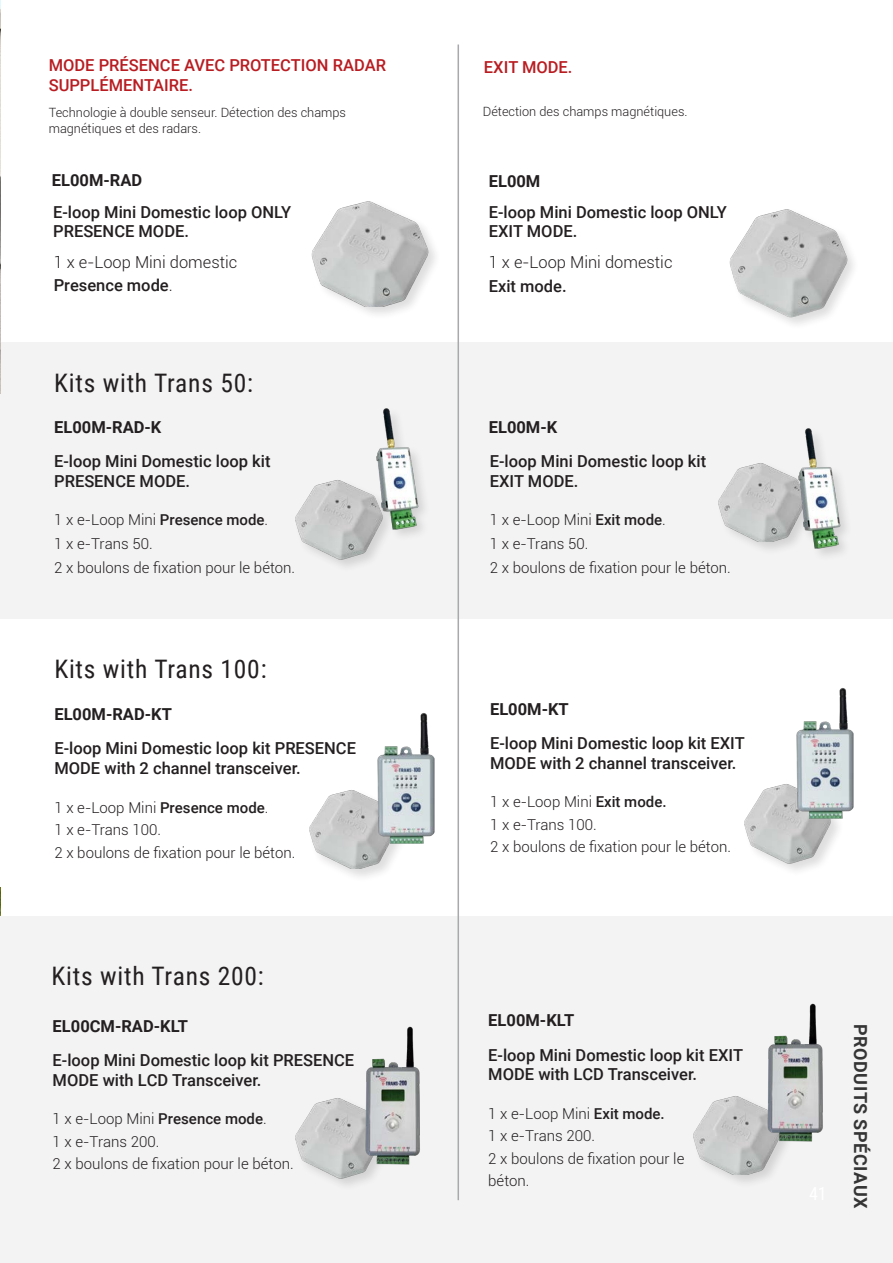
<style>
.page{position:relative;width:893px;height:1263px;background:#fff}
.page>*{position:absolute;margin:0;border:0;box-sizing:border-box;transform-origin:0 0}
.t1{font:25.5px "Roboto Condensed";letter-spacing:.03em;color:#231f20}
.t2{font:700 18px "Roboto";letter-spacing:.035em;color:#363536}
.t3{font:500 16.5px/19.8px "Roboto";color:#231f20}
.t4{font:700 16.5px "Roboto";color:#231f20}
.t5{font:300 16.5px/24px "Roboto";color:#231f20}
.t6{font:500 16.5px/19.8px "Roboto";color:#b81c21}
.t7{font:300 15px/22.5px "Roboto";color:#231f20}
.t8{font:300 12.75px/16.5px "Roboto";color:#231f20}
.s1{font-weight:500}
</style>
<div class="page">
<img style="left:0;top:888px;width:1px;height:28px">
<div style="left:0;top:916px;width:893px;height:347px;background:#f3f3f4"></div>
<div style="left:0;top:342px;width:893px;height:276px;background:#f3f3f4"></div>
<div style="left:308px;top:789px;width:102px;height:93px;background:#231f20;opacity:.15"></div>
<img style="left:309px;top:790px;width:88px;height:78px">
<div style="left:742px;top:782px;width:102px;height:95px;background:#231f20;opacity:.15"></div>
<img style="left:743px;top:783px;width:89px;height:82px">
<div style="left:294px;top:1097px;width:102px;height:94px;background:#231f20;opacity:.15"></div>
<img style="left:295px;top:1098px;width:88px;height:81px">
<div style="left:692px;top:1095px;width:102px;height:94px;background:#231f20;opacity:.15"></div>
<img style="left:693px;top:1096px;width:88px;height:78px">
<hr style="left:458px;top:45px;width:1px;height:1155px;background:#a8a9ad">
<img style="left:796px;top:688px;width:58px;height:132px">
<img style="left:377px;top:713px;width:58px;height:132px">
<div style="left:294px;top:478px;width:102px;height:95px;background:#231f20;opacity:.15"></div>
<img style="left:295px;top:479px;width:88px;height:82px">
<div style="left:310px;top:200px;width:132px;height:121px;background:#231f20;opacity:.15"></div>
<img style="left:310px;top:200px;width:120px;height:106px">
<div style="left:728px;top:208px;width:132px;height:122px;background:#231f20;opacity:.15"></div>
<img style="left:728px;top:208px;width:120px;height:110px">
<div style="left:717px;top:462px;width:102px;height:94px;background:#231f20;opacity:.15"></div>
<img style="left:718px;top:463px;width:76px;height:78px">
<div style="left:374px;top:407px;width:57px;height:135px;background:#f3f3f4"></div>
<img style="left:372px;top:408px;width:50px;height:126px">
<div style="left:796px;top:427px;width:57px;height:135px;background:#f3f3f4"></div>
<img style="left:794px;top:428px;width:50px;height:125px">
<img style="left:762px;top:1003px;width:61px;height:144px">
<img style="left:359px;top:1026px;width:61px;height:144px">
<img style="left:0;top:0;width:1px;height:391px">
<p class="t6" style="left:49px;top:55px;width:339px">MODE PRÉSENCE AVEC PROTECTION RADAR<br>SUPPLÉMENTAIRE.</p>
<p class="t6" style="left:484px;top:56px;width:90px">EXIT MODE.</p>
<p class="t8" style="left:49px;top:104px;width:299px">Technologie à double senseur. Détection des champs magnétiques et des radars.</p>
<p class="t8" style="left:483px;top:102px;width:206px">Détection des champs magnétiques.</p>
<p class="t4" style="left:52px;top:169px;width:92px">EL00M-RAD</p>
<p class="t4" style="left:489px;top:169px;width:53px">EL00M</p>
<p class="t3" style="left:53px;top:201px;width:239px">E-loop Mini Domestic loop ONLY<br>PRESENCE MODE.</p>
<p class="t3" style="left:489px;top:201px;width:239px">E-loop Mini Domestic loop ONLY<br>EXIT MODE.</p>
<p class="t5" style="left:54px;top:250px;width:185px;line-height:22.5px">1 x e-Loop Mini domestic<br><span class="s1">Presence mode</span>.</p>
<p class="t5" style="left:489px;top:250px;width:185px">1 x e-Loop Mini domestic<br><span class="s1">Exit mode.</span></p>
<p class="t1" style="left:54px;top:365px;width:200px">Kits with Trans 50:</p>
<p class="t4" style="left:54px;top:415px;width:109px">EL00M-RAD-K</p>
<p class="t4" style="left:489px;top:415px;width:70px">EL00M-K</p>
<p class="t3" style="left:54px;top:451px;width:218px">E-loop Mini Domestic loop kit<br>PRESENCE MODE.</p>
<p class="t3" style="left:490px;top:451px;width:218px">E-loop Mini Domestic loop kit<br>EXIT MODE.</p>
<p class="t7" style="left:54px;top:508px;width:215px">1 x e-Loop Mini <span class="s1">Presence mode</span>.</p>
<p class="t7" style="left:54px;top:532px;width:100px">1 x e-Trans 50.</p>
<p class="t7" style="left:54px;top:556px;width:242px">2 x boulons de fixation pour le béton.</p>
<p class="t7" style="left:490px;top:508px;width:177px">1 x e-Loop Mini <span class="s1">Exit mode</span>.</p>
<p class="t7" style="left:490px;top:532px;width:100px">1 x e-Trans 50.</p>
<p class="t7" style="left:490px;top:556px;width:242px">2 x boulons de fixation pour le béton.</p>
<p class="t1" style="left:54px;top:651px;width:214px">Kits with Trans 100:</p>
<p class="t4" style="left:54px;top:703px;width:119px">EL00M-RAD-KT</p>
<p class="t4" style="left:490px;top:697px;width:80px">EL00M-KT</p>
<p class="t3" style="left:54px;top:738px;width:303px">E-loop Mini Domestic loop kit PRESENCE<br>MODE with 2 channel transceiver.</p>
<p class="t3" style="left:490px;top:732px;width:256px">E-loop Mini Domestic loop kit EXIT<br>MODE with 2 channel transceiver.</p>
<p class="t7" style="left:54px;top:796px;width:216px">1 x e-Loop Mini <span class="s1">Presence mode</span>.</p>
<p class="t7" style="left:54px;top:818px;width:108px">1 x e-Trans 100.</p>
<p class="t7" style="left:54px;top:841px;width:242px">2 x boulons de fixation pour le béton.</p>
<p class="t1" style="left:52px;top:958px;width:214px">Kits with Trans 200:</p>
<p class="t7" style="left:490px;top:790px;width:178px">1 x e-Loop Mini <span class="s1">Exit mode.</span></p>
<p class="t7" style="left:490px;top:813px;width:108px">1 x e-Trans 100.</p>
<p class="t7" style="left:490px;top:835px;width:242px">2 x boulons de fixation pour le béton.</p>
<p class="t4" style="left:53px;top:1014px;width:137px">EL00CM-RAD-KLT</p>
<p class="t4" style="left:488px;top:1009px;width:87px">EL00M-KLT</p>
<p class="t3" style="left:53px;top:1050px;width:303px">E-loop Mini Domestic loop kit PRESENCE<br>MODE with LCD Transceiver.</p>
<p class="t3" style="left:488px;top:1044px;width:256px">E-loop Mini Domestic loop kit EXIT<br>MODE with LCD Transceiver.</p>
<p class="t7" style="left:53px;top:1107px;width:216px">1 x e-Loop Mini <span class="s1">Presence mode</span>.</p>
<p class="t7" style="left:53px;top:1130px;width:108px">1 x e-Trans 200.</p>
<p class="t7" style="left:53px;top:1152px;width:242px">2 x boulons de fixation pour le béton.</p>
<p class="t7" style="left:488px;top:1102px;width:178px">1 x e-Loop Mini <span class="s1">Exit mode.</span></p>
<p class="t7" style="left:488px;top:1124px;width:108px">1 x e-Trans 200.</p>
<p class="t7" style="left:488px;top:1147px;width:198px">2 x boulons de fixation pour le béton.</p>
<p class="t2" style="left:873px;top:1024px;width:187px;rotate:90deg">PRODUITS SPÉCIAUX</p>
</div>
